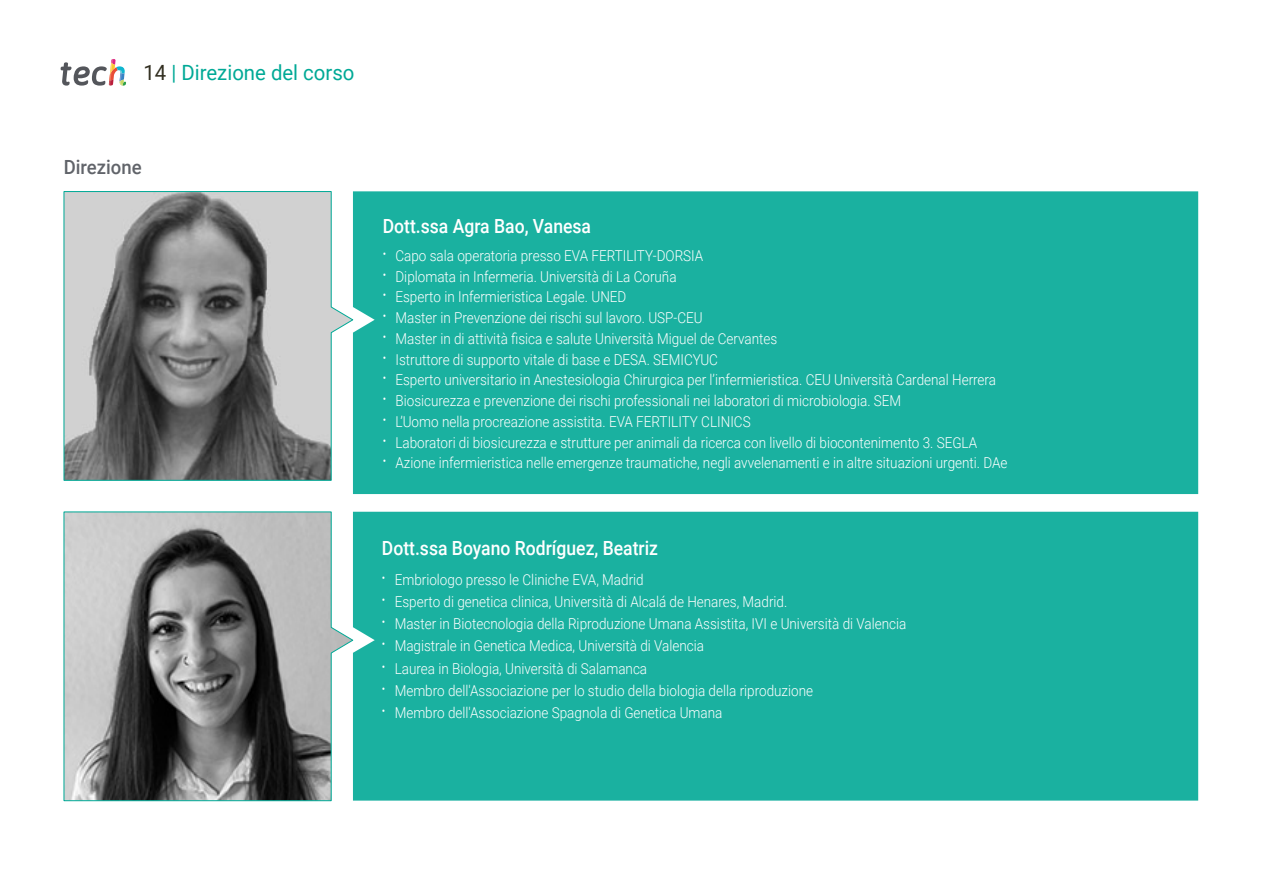
<style>
.page{position:relative;width:1263px;height:893px;background:#fff}
.page>*{position:absolute;margin:0;border:0;box-sizing:border-box;transform-origin:0 0}
.t1{font:21px "Roboto";color:#00a996}
.t2{font:500 19.5px "Roboto";color:#fff;scale:.9 1}
.t3{font:500 19.5px "Roboto";color:#61646a;scale:.95 1}
.t4{font:300 15px "Roboto";color:#fff;scale:.9 1}
.s1{color:#312e20}
</style>
<div class="page">
<div style="left:353px;top:191px;width:845px;height:303px;background:#1ab1a0"></div>
<div style="left:353px;top:512px;width:845px;height:289px;background:#1ab1a0"></div>
<svg style="left:61px;top:59px;width:65px;height:27px"></svg>
<svg style="left:64px;top:512px;width:289px;height:289px;background:#8c8e8d"></svg>
<svg style="left:64px;top:191px;width:289px;height:290px;background:#929494"></svg>
<h1 class="t1" style="left:144px;top:57px;width:213px"><span class="s1">14</span> | Direzione del corso</h1>
<h2 class="t3" style="left:64px;top:154px;width:84px">Direzione</h2>
<h2 class="t2" style="left:383px;top:212px;width:233px">Dott.ssa Agra Bao, Vanesa</h2>
<p class="t4" style="left:383px;top:245px;width:358px"><sup>•</sup> Capo sala operatoria presso EVA FERTILITY-DORSIA</p>
<p class="t4" style="left:383px;top:266px;width:328px"><sup>•</sup> Diplomata in Infermeria. Università di La Coruña</p>
<p class="t4" style="left:383px;top:286px;width:272px"><sup>•</sup> Esperto in Infermieristica Legale. UNED</p>
<p class="t4" style="left:383px;top:307px;width:357px"><sup>•</sup> Master in Prevenzione dei rischi sul lavoro. USP-CEU</p>
<p class="t4" style="left:383px;top:328px;width:440px"><sup>•</sup> Master in di attività fisica e salute Università Miguel de Cervantes</p>
<p class="t4" style="left:383px;top:349px;width:374px"><sup>•</sup> Istruttore di supporto vitale di base e DESA. SEMICYUC</p>
<p class="t4" style="left:383px;top:369px;width:683px"><sup>•</sup> Esperto universitario in Anestesiologia Chirurgica per l’infermieristica. CEU Università Cardenal Herrera</p>
<p class="t4" style="left:383px;top:390px;width:578px"><sup>•</sup> Biosicurezza e prevenzione dei rischi professionali nei laboratori di microbiologia. SEM</p>
<p class="t4" style="left:383px;top:411px;width:410px"><sup>•</sup> L’Uomo nella procreazione assistita. EVA FERTILITY CLINICS</p>
<p class="t4" style="left:383px;top:432px;width:662px"><sup>•</sup> Laboratori di biosicurezza e strutture per animali da ricerca con livello di biocontenimento 3. SEGLA</p>
<p class="t4" style="left:383px;top:452px;width:696px"><sup>•</sup> Azione infermieristica nelle emergenze traumatiche, negli avvelenamenti e in altre situazioni urgenti. DAe</p>
<h2 class="t2" style="left:382px;top:534px;width:308px">Dott.ssa Boyano Rodríguez, Beatriz</h2>
<p class="t4" style="left:382px;top:569px;width:292px"><sup>•</sup> Embriologo presso le Cliniche EVA, Madrid</p>
<p class="t4" style="left:382px;top:591px;width:452px"><sup>•</sup> Esperto di genetica clinica, Università di Alcalá de Henares, Madrid.</p>
<p class="t4" style="left:382px;top:613px;width:584px"><sup>•</sup> Master in Biotecnologia della Riproduzione Umana Assistita, IVI e Università di Valencia</p>
<p class="t4" style="left:382px;top:635px;width:359px"><sup>•</sup> Magistrale in Genetica Medica, Università di Valencia</p>
<p class="t4" style="left:382px;top:658px;width:296px"><sup>•</sup> Laurea in Biologia, Università di Salamanca</p>
<p class="t4" style="left:382px;top:680px;width:481px"><sup>•</sup> Membro dell'Associazione per lo studio della biologia della riproduzione</p>
<p class="t4" style="left:382px;top:702px;width:380px"><sup>•</sup> Membro dell'Associazione Spagnola di Genetica Umana</p>
</div>
